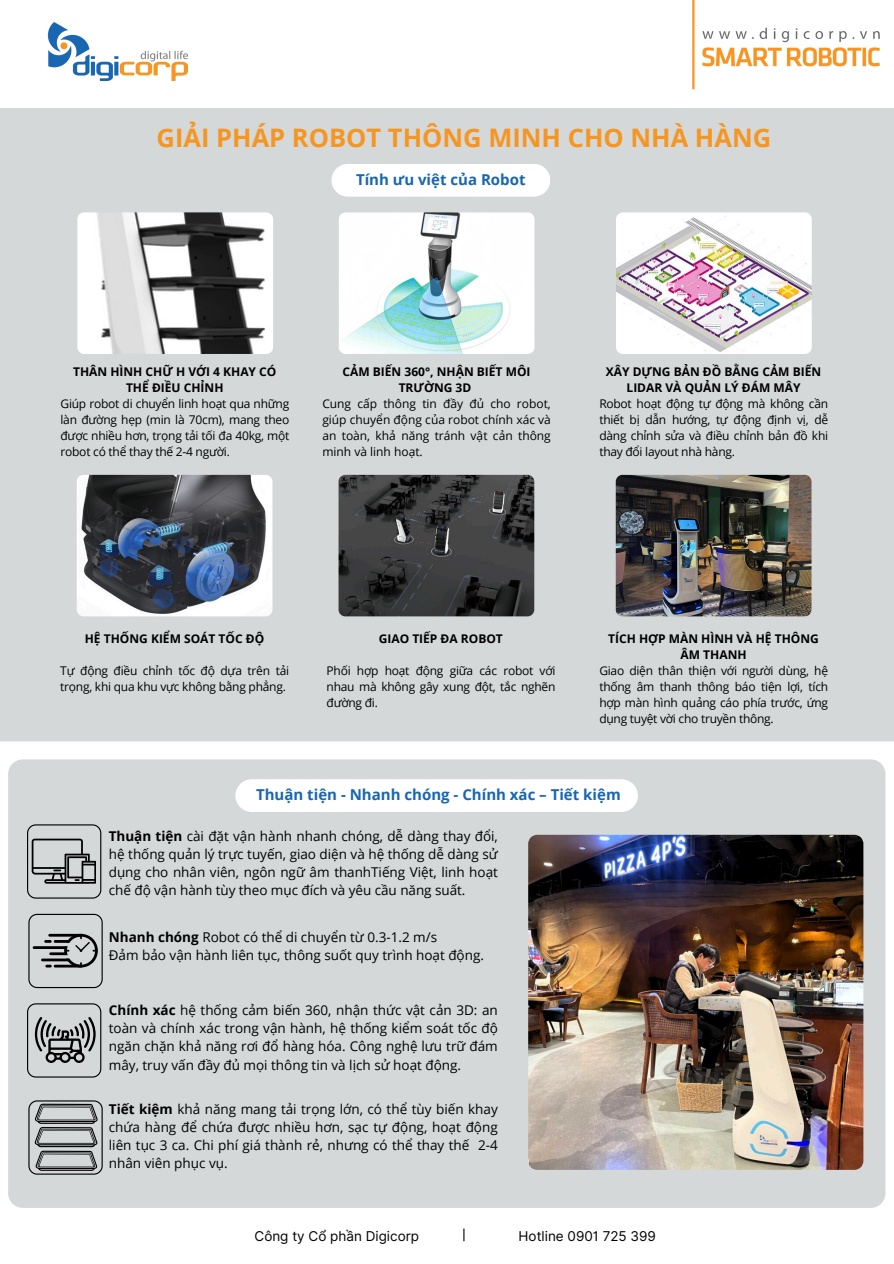
<style>
.page{position:relative;width:894px;height:1264px;background:#fff}
.page>*{position:absolute;margin:0;border:0;box-sizing:border-box;transform-origin:0 0}
.t1{font:700 25.5px "Open Sans";color:#f69622}
.t2{font:700 15px "Open Sans";color:#1866b2}
.t3{font:13.5px/18px "Open Sans";color:#000;text-align:justify}
.t4{font:13.5px "Inter";color:#000}
.t5{font:12px/16px "Open Sans";letter-spacing:-.02em;color:#000;text-align:justify}
.t6{font:700 12px/16px "Open Sans";color:#000;text-align:center}
.s1{font-weight:700}
</style>
<div class="page">
<div style="left:8px;top:759px;width:877px;height:448px;background:#d4d8d9"></div>
<div style="left:0;top:108px;width:893px;height:633px;background:#d4d8d9"></div>
<img style="left:77px;top:212px;width:196px;height:142px;border-radius:7px">
<img style="left:338px;top:212px;width:196px;height:142px;border-radius:7px">
<img style="left:615px;top:212px;width:196px;height:142px;border-radius:7px">
<img style="left:615px;top:475px;width:196px;height:141px;border-radius:7px">
<img style="left:77px;top:475px;width:195px;height:141px;border-radius:7px">
<img style="left:338px;top:475px;width:196px;height:141px;border-radius:7px">
<img style="left:47px;top:22px;width:140px;height:59px">
<hr style="left:692px;top:0;width:2px;height:89px;background:#f69622">
<svg style="left:331px;top:164px;width:219px;height:33px"></svg>
<svg style="left:27px;top:824px;width:74px;height:74px;background:#abaeaf"></svg>
<svg style="left:27px;top:1003px;width:74px;height:74px;background:#a5a8a9"></svg>
<svg style="left:28px;top:913px;width:75px;height:75px;background:#adb1b1"></svg>
<svg style="left:28px;top:1100px;width:75px;height:74px;background:#9ea1a2"></svg>
<svg style="left:235px;top:779px;width:402px;height:33px"></svg>
<img style="left:528px;top:834px;width:335px;height:335px">
<svg style="left:463px;top:1228px;width:1px;height:13px"></svg>
<img style="left:702px;top:27px;width:178px;height:40px">
<p class="t1" style="left:156px;top:120px;width:616px">GIẢI PHÁP ROBOT THÔNG MINH CHO NHÀ HÀNG</p>
<p class="t2" style="left:356px;top:169px;width:171px">Tính ưu việt của Robot</p>
<p class="t6" style="left:73px;top:363px;width:205px">THÂN HÌNH CHỮ H VỚI 4 KHAY CÓ<br>THỂ ĐIỀU CHỈNH</p>
<p class="t5" style="left:60px;top:395px;width:230px">Giúp robot di chuyển linh hoạt qua những làn đường hẹp (min là 70cm), mang theo được nhiều hơn, trọng tải tối đa 40kg, một robot có thể thay thế 2-4 người.</p>
<h4 class="t6" style="left:342px;top:363px;width:189px">CẢM BIẾN 360°, NHẬN BIẾT MÔI<br>TRƯỜNG 3D</h4>
<p class="t5" style="left:322px;top:395px;width:230px">Cung cấp thông tin đầy đủ cho robot, giúp chuyển động của robot chính xác và an toàn, khả năng tránh vật cản thông minh và linh hoạt.</p>
<h4 class="t6" style="left:605px;top:363px;width:217px">XÂY DỰNG BẢN ĐỒ BẰNG CẢM BIẾN<br>LIDAR VÀ QUẢN LÝ ĐÁM MÂY</h4>
<p class="t5" style="left:599px;top:395px;width:230px">Robot hoạt động tự động mà không cần thiết bị dẫn hướng, tự động định vị, dễ dàng chỉnh sửa và điều chỉnh bản đồ khi thay đổi layout nhà hàng.</p>
<h2 class="t6" style="left:85px;top:630px;width:181px">HỆ THỐNG KIỂM SOÁT TỐC ĐỘ</h2>
<p class="t5" style="left:60px;top:662px;width:230px">Tự động điều chỉnh tốc độ dựa trên tải trọng, khi qua khu vực không bằng phẳng.</p>
<p class="t6" style="left:378px;top:630px;width:126px">GIAO TIẾP ĐA ROBOT</p>
<h3 class="t5" style="left:326px;top:662px;width:230px">Phối hợp hoạt động giữa các robot với nhau mà không gây xung đột, tắc nghẽn đường đi.</h3>
<p class="t6" style="left:608px;top:630px;width:212px">TÍCH HỢP MÀN HÌNH VÀ HỆ THÔNG<br>ÂM THANH</p>
<p class="t5" style="left:599px;top:662px;width:230px">Giao diện thân thiện với người dùng, hệ thống âm thanh thông báo tiện lợi, tích hợp màn hình quảng cáo phía trước, ứng dụng tuyệt vời cho truyền thông.</p>
<p class="t2" style="left:256px;top:784px;width:366px">Thuận tiện - Nhanh chóng - Chính xác – Tiết kiệm</p>
<p class="t3" style="left:109px;top:826px;width:390px"><span class="s1">Thuận tiện</span> cài đặt vận hành nhanh chóng, dễ dàng thay đổi, hệ thống quản lý trực tuyến, giao diện và hệ thống dễ dàng sử dụng cho nhân viên, ngôn ngữ âm thanhTiếng Việt, linh hoạt chế độ vận hành tùy theo mục đích và yêu cầu năng suất.</p>
<p class="t3" style="left:109px;top:927px;width:376px"><span class="s1">Nhanh chóng</span> Robot có thể di chuyển từ 0.3-1.2 m/s<br>Đảm bảo vận hành liên tục, thông suốt quy trình hoạt động.</p>
<p class="t3" style="left:109px;top:1001px;width:390px"><span class="s1">Chính xác</span> hệ thống cảm biến 360, nhận thức vật cản 3D: an toàn và chính xác trong vận hành, hệ thống kiểm soát tốc độ ngăn chặn khả năng rơi đổ hàng hóa. Công nghệ lưu trữ đám mây, truy vấn đầy đủ mọi thông tin và lịch sử hoạt động.</p>
<p class="t3" style="left:109px;top:1099px;width:390px"><span class="s1">Tiết kiệm</span> khả năng mang tải trọng lớn, có thể tùy biến khay chứa hàng để chứa được nhiều hơn, sạc tự động, hoạt động liên tục 3 ca. Chi phí giá thành rẻ, nhưng có thể thay thế 2-4 nhân viên phục vụ.</p>
<p class="t4" style="left:254px;top:1227px;width:166px">Công ty Cổ phần Digicorp</p>
<h3 class="t4" style="left:518px;top:1227px;width:139px">Hotline 0901 725 399</h3>
</div>
